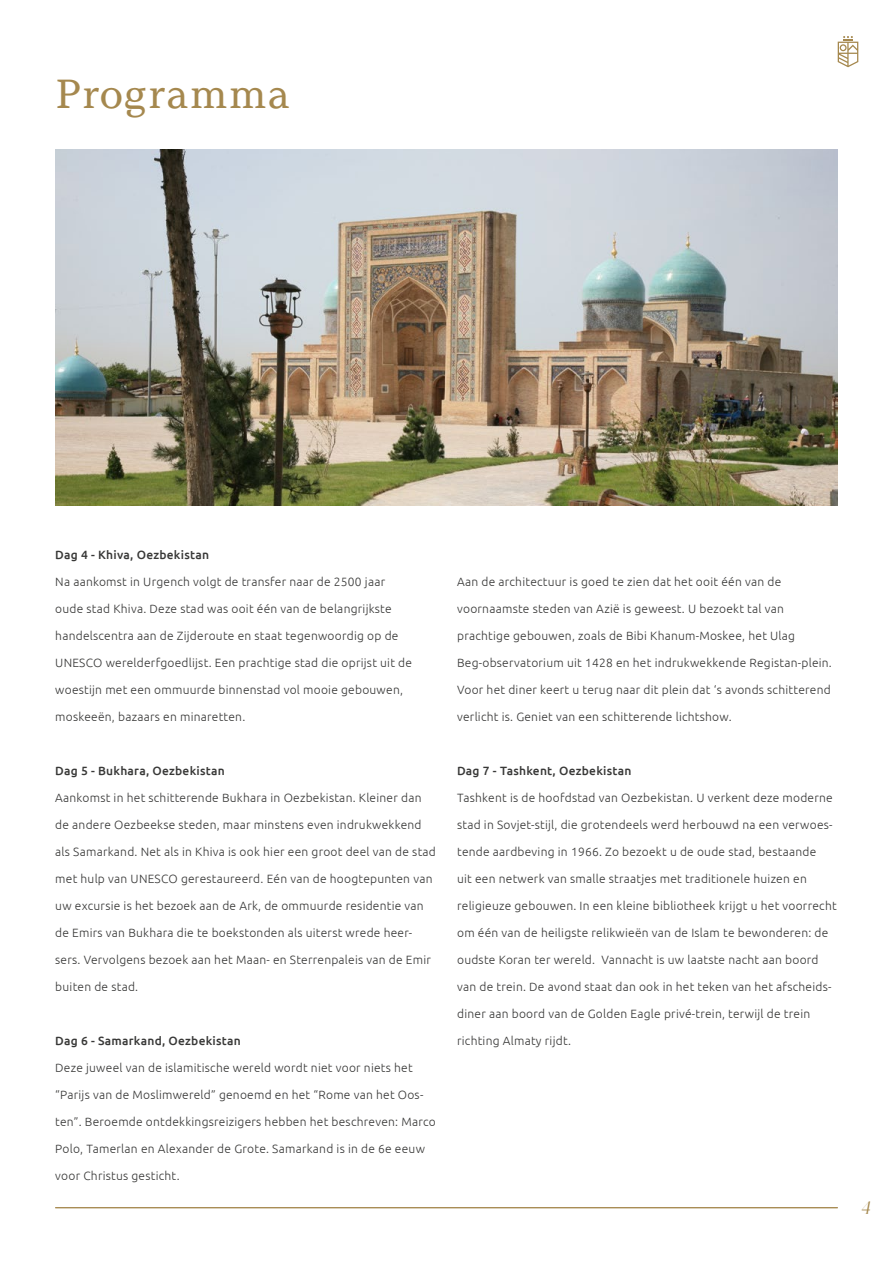
<style>
.page{position:relative;width:893px;height:1263px;background:#fff}
.page>*{position:absolute;margin:0;border:0;box-sizing:border-box;transform-origin:0 0}
.t1{font:40.5px "Argesta Text";color:#a5884e}
.t2{font:italic 18px "Argesta Hairline";color:#a5884e}
.t3{font:300 12px "Ubuntu";letter-spacing:.02em;color:#383837}
.t4{font:500 12px "Ubuntu";letter-spacing:.02em;color:#383837}
</style>
<div class="page">
<hr style="left:55px;top:1207px;width:783px;height:1px;background:#a5884e">
<svg style="left:838px;top:36px;width:20px;height:31px"></svg>
<img style="left:55px;top:150px;width:783px;height:355px">
<h1 class="t1" style="left:55px;top:69px;width:237px">Programma</h1>
<p class="t4" style="left:55px;top:547px;width:155px">Dag 4 - Khiva, Oezbekistan</p>
<p class="t3" style="left:55px;top:575px;width:331px">Na aankomst in Urgench volgt de transfer naar de 2500 jaar</p>
<p class="t3" style="left:55px;top:602px;width:338px">oude stad Khiva. Deze stad was ooit één van de belangrijkste</p>
<p class="t3" style="left:55px;top:629px;width:345px">handelscentra aan de Zijderoute en staat tegenwoordig op de</p>
<p class="t3" style="left:55px;top:656px;width:358px">UNESCO werelderfgoedlijst. Een prachtige stad die oprijst uit de</p>
<p class="t3" style="left:55px;top:683px;width:349px">woestijn met een ommuurde binnenstad vol mooie gebouwen,</p>
<p class="t3" style="left:55px;top:710px;width:192px">moskeeën, bazaars en minaretten.</p>
<p class="t4" style="left:55px;top:763px;width:171px">Dag 5 - Bukhara, Oezbekistan</p>
<p class="t3" style="left:55px;top:791px;width:368px">Aankomst in het schitterende Bukhara in Oezbekistan. Kleiner dan</p>
<p class="t3" style="left:55px;top:818px;width:368px">de andere Oezbeekse steden, maar minstens even indrukwekkend</p>
<p class="t3" style="left:55px;top:845px;width:382px">als Samarkand. Net als in Khiva is ook hier een groot deel van de stad</p>
<p class="t3" style="left:55px;top:872px;width:379px">met hulp van UNESCO gerestaureerd. Eén van de hoogtepunten van</p>
<p class="t3" style="left:55px;top:899px;width:370px">uw excursie is het bezoek aan de Ark, de ommuurde residentie van</p>
<p class="t3" style="left:55px;top:926px;width:358px">de Emirs van Bukhara die te boekstonden als uiterst wrede heer-</p>
<p class="t3" style="left:55px;top:953px;width:377px">sers. Vervolgens bezoek aan het Maan- en Sterrenpaleis van de Emir</p>
<p class="t3" style="left:55px;top:980px;width:84px">buiten de stad.</p>
<p class="t4" style="left:55px;top:1033px;width:187px">Dag 6 - Samarkand, Oezbekistan</p>
<p class="t3" style="left:55px;top:1061px;width:359px">Deze juweel van de islamitische wereld wordt niet voor niets het</p>
<p class="t3" style="left:55px;top:1088px;width:370px">“Parijs van de Moslimwereld” genoemd en het “Rome van het Oos-</p>
<p class="t3" style="left:55px;top:1115px;width:382px">ten”. Beroemde ontdekkingsreizigers hebben het beschreven: Marco</p>
<p class="t3" style="left:55px;top:1142px;width:371px">Polo, Tamerlan en Alexander de Grote. Samarkand is in de 6e eeuw</p>
<p class="t3" style="left:55px;top:1169px;width:126px">voor Christus gesticht.</p>
<p class="t3" style="left:457px;top:575px;width:326px">Aan de architectuur is goed te zien dat het ooit één van de</p>
<p class="t3" style="left:457px;top:602px;width:328px">voornaamste steden van Azië is geweest. U bezoekt tal van</p>
<p class="t3" style="left:457px;top:629px;width:339px">prachtige gebouwen, zoals de Bibi Khanum-Moskee, het Ulag</p>
<p class="t3" style="left:457px;top:656px;width:376px">Beg-observatorium uit 1428 en het indrukwekkende Registan-plein.</p>
<p class="t3" style="left:457px;top:683px;width:375px">Voor het diner keert u terug naar dit plein dat ‘s avonds schitterend</p>
<p class="t3" style="left:457px;top:710px;width:276px">verlicht is. Geniet van een schitterende lichtshow.</p>
<p class="t4" style="left:457px;top:763px;width:176px">Dag 7 - Tashkent, Oezbekistan</p>
<p class="t3" style="left:457px;top:791px;width:377px">Tashkent is de hoofdstad van Oezbekistan. U verkent deze moderne</p>
<p class="t3" style="left:457px;top:818px;width:377px">stad in Sovjet-stijl, die grotendeels werd herbouwd na een verwoes-</p>
<p class="t3" style="left:457px;top:845px;width:361px">tende aardbeving in 1966. Zo bezoekt u de oude stad, bestaande</p>
<p class="t3" style="left:457px;top:872px;width:351px">uit een netwerk van smalle straatjes met traditionele huizen en</p>
<p class="t3" style="left:457px;top:899px;width:381px">religieuze gebouwen. In een kleine bibliotheek krijgt u het voorrecht</p>
<p class="t3" style="left:457px;top:926px;width:373px">om één van de heiligste relikwieën van de Islam te bewonderen: de</p>
<p class="t3" style="left:457px;top:953px;width:363px">oudste Koran ter wereld. Vannacht is uw laatste nacht aan boord</p>
<p class="t3" style="left:457px;top:980px;width:376px">van de trein. De avond staat dan ook in het teken van het afscheids-</p>
<p class="t3" style="left:457px;top:1007px;width:355px">diner aan boord van de Golden Eagle privé-trein, terwijl de trein</p>
<p class="t3" style="left:457px;top:1034px;width:115px">richting Almaty rijdt.</p>
<h2 class="t2" style="left:861px;top:1197px;width:11px">4</h2>
</div>
